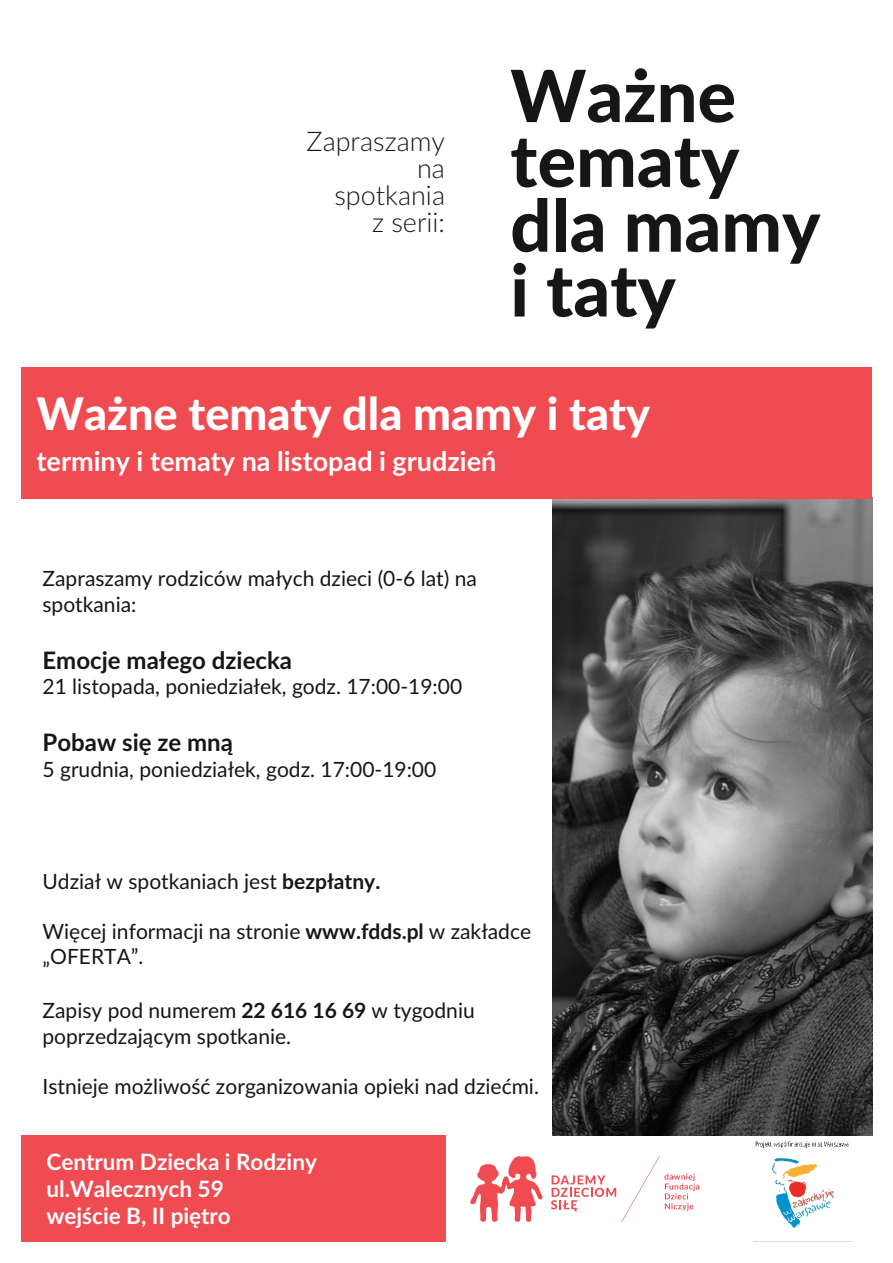
<style>
.page{position:relative;width:893px;height:1263px;background:#fff}
.page>*{position:absolute;margin:0;border:0;box-sizing:border-box;transform-origin:0 0}
.t1{font:800 72px/64.8px "Lato";color:#151616}
.t2{font:800 45px "Lato";color:#fff}
.t3{font:700 27px "Lato";color:#fff}
.t4{font:300 27px/27px "Lato";color:#151616;text-align:right}
.t5{font:700 24px "Lato";color:#151616}
.t6{font:700 22.5px/27px "Lato";color:#fff}
.t7{font:21px/25.2px "Lato";color:#151616}
.s1{font-weight:700}
</style>
<div class="page">
<img style="left:753px;top:1135px;width:98px;height:107px">
<img style="left:553px;top:498px;width:319px;height:637px">
<div style="left:21px;top:367px;width:851px;height:131px;background:#f04b51"></div>
<div style="left:21px;top:1135px;width:425px;height:107px;background:#f04b51"></div>
<svg style="left:470px;top:1156px;width:73px;height:66px"></svg>
<svg style="left:551px;top:1156px;width:148px;height:66px"></svg>
<p class="t4" style="left:307px;top:129px;width:140px">Zapraszamy na spotkania<br>z serii:</p>
<h1 class="t1" style="left:510px;top:68px;width:312px">Ważne tematy dla mamy i taty</h1>
<h2 class="t2" style="left:37px;top:394px;width:615px">Ważne tematy dla mamy i taty</h2>
<p class="t3" style="left:37px;top:449px;width:461px">terminy i tematy na listopad i grudzień</p>
<p class="t7" style="left:43px;top:567px;width:436px">Zapraszamy rodziców małych dzieci (0-6 lat) na spotkania:</p>
<p class="t5" style="left:43px;top:649px;width:251px">Emocje małego dziecka</p>
<p class="t7" style="left:43px;top:675px;width:421px">21 listopada, poniedziałek, godz. 17:00-19:00</p>
<p class="t5" style="left:43px;top:732px;width:192px">Pobaw się ze mną</p>
<p class="t7" style="left:43px;top:758px;width:395px">5 grudnia, poniedziałek, godz. 17:00-19:00</p>
<p class="t7" style="left:43px;top:870px;width:339px">Udział w spotkaniach jest <span class="s1">bezpłatny.</span></p>
<p class="t7" style="left:43px;top:920px;width:490px">Więcej informacji na stronie <span class="s1">www.fdds.pl</span> w zakładce „OFERTA”.</p>
<p class="t7" style="left:43px;top:999px;width:434px">Zapisy pod numerem <span class="s1">22 616 16 69</span> w tygodniu poprzedzającym spotkanie.</p>
<p class="t7" style="left:43px;top:1075px;width:498px">Istnieje możliwość zorganizowania opieki nad dziećmi.</p>
<p class="t6" style="left:47px;top:1149px;width:272px">Centrum Dziecka i Rodziny ul.Walecznych 59<br>wejście B, II piętro</p>
</div>
